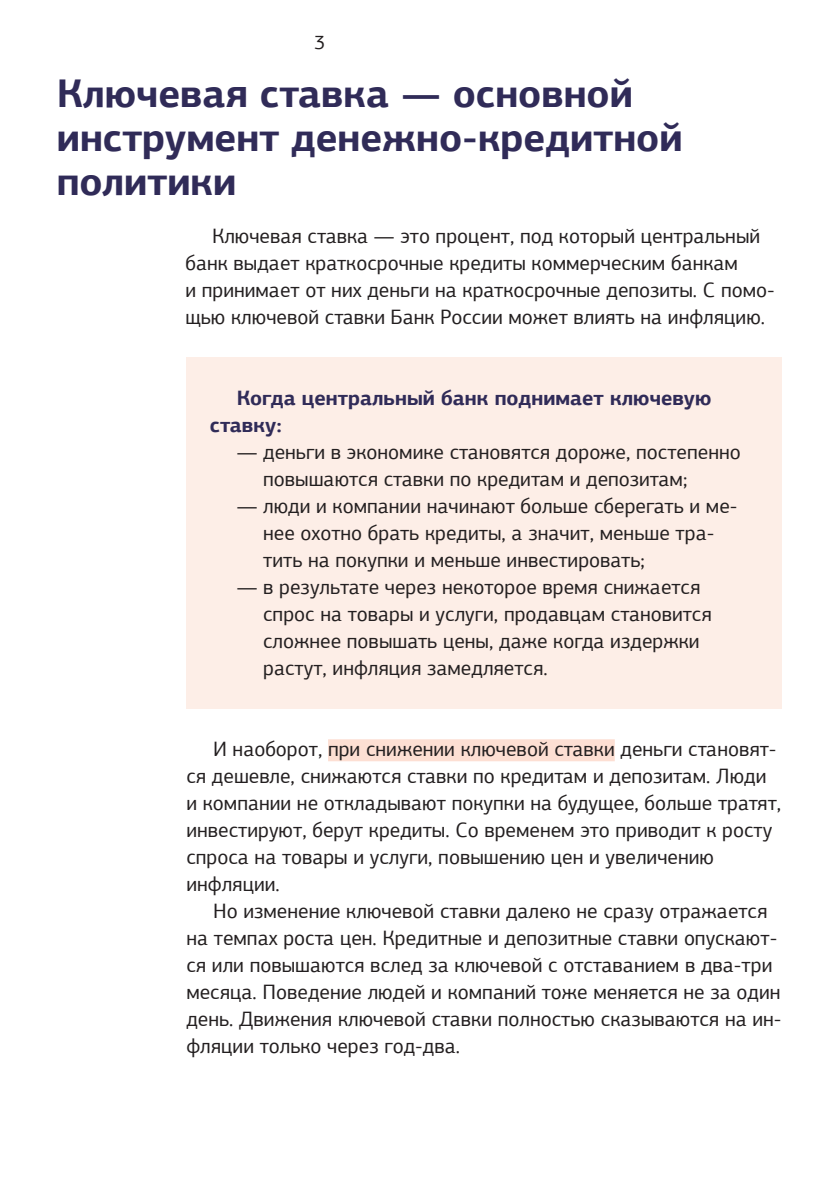
<style>
.page{position:relative;width:840px;height:1191px;background:#fff}
.page>*{position:absolute;margin:0;border:0;box-sizing:border-box;transform-origin:0 0}
.t1{font:700 40px/44px "PF Agora Sans Pro";color:#302b58}
.t2{font:20.8px/27px "PF Agora Sans Pro";color:#231f20}
.t3{font:700 20.8px/27px "PF Agora Sans Pro";color:#302b58}
.t4{font:20px "PF Agora Sans Pro";color:#231f20}
</style>
<div class="page">
<div style="left:186px;top:357px;width:595px;height:352px;background:#fdeee7"></div>
<div style="left:328px;top:739px;width:286px;height:22px;background:#fddfd3"></div>
<p class="t4" style="left:314px;top:30px;width:13px">3</p>
<h1 class="t1" style="left:57px;top:71px;width:627px">Ключевая ставка — основной инструмент денежно-кредитной политики</h1>
<p class="t2" style="left:185px;top:222px;width:590px;text-indent:27px">Ключевая ставка — это процент, под который центральный банк выдает краткосрочные кредиты коммерческим банкам<br>и принимает от них деньги на краткосрочные депозиты. С помо&shy;щью ключевой ставки Банк России может влиять на инфляцию.</p>
<p class="t3" style="left:210px;top:384px;width:502px;text-indent:27px">Когда центральный банк поднимает ключевую ставку:</p>
<p class="t2" style="left:263px;top:438px;width:479px;text-indent:-26px">— деньги в экономике становятся дороже, постепенно повышаются ставки по кредитам и депозитам;</p>
<p class="t2" style="left:263px;top:492px;width:475px;text-indent:-26px">— люди и компании начинают больше сберегать и ме&shy;нее охотно брать кредиты, а значит, меньше тра&shy;тить на покупки и меньше инвестировать;</p>
<p class="t2" style="left:263px;top:573px;width:450px;text-indent:-26px">— в результате через некоторое время снижается спрос на товары и услуги, продавцам становится сложнее повышать цены, даже когда издержки растут, инфляция замедляется.</p>
<p class="t2" style="left:186px;top:735px;width:596px;text-indent:27px">И наоборот, при снижении ключевой ставки деньги становят&shy;ся дешевле, снижаются ставки по кредитам и депозитам. Люди и компании не откладывают покупки на будущее, больше тратят, инвестируют, берут кредиты. Со временем это приводит к росту спроса на товары и услуги, повышению цен и увеличению инфляции.</p>
<p class="t2" style="left:186px;top:897px;width:596px;text-indent:27px">Но изменение ключевой ставки далеко не сразу отражается на темпах роста цен. Кредитные и депозитные ставки опускают&shy;ся или повышаются вслед за ключевой с отставанием в два-три месяца. Поведение людей и компаний тоже меняется не за один день. Движения ключевой ставки полностью сказываются на ин&shy;фляции только через год-два.</p>
</div>
